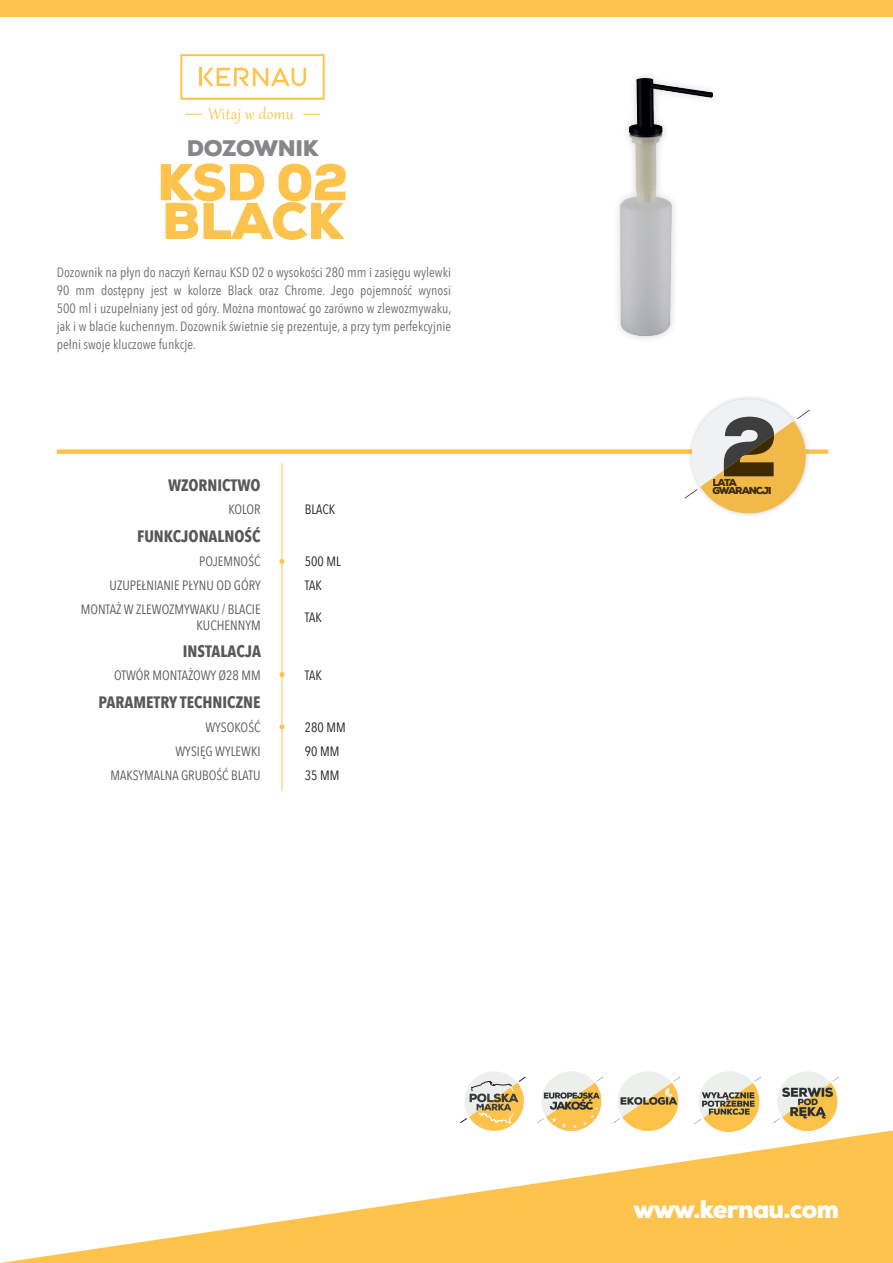
<style>
.page{position:relative;width:893px;height:1263px;background:#fff}
.page>*{position:absolute;margin:0;border:0;box-sizing:border-box;transform-origin:0 0}
.t1{font:900 84.3px "Nexa";color:#3e3e3f}
.t2{font:900 51.6px/38.7px "Nexa";letter-spacing:-.005em;color:#fec34d}
.t3{font:900 25.2px "Nexa";letter-spacing:-.03em;color:#fff}
.t4{font:900 22.5px "Nexa";letter-spacing:-.015em;color:#848689}
.t5{font:18.9px "Gabriola";letter-spacing:.02em;color:#fec34d}
.t6{font:700 16.5px "Avenir Next Condensed";color:#57585a}
.t7{font:13.5px/18px "Avenir Next Condensed";color:#6c6d70;text-align:justify}
.t8{font:13.5px/16.2px "Avenir Next Condensed";color:#57585a;text-align:right}
.t9{font:13.5px "Avenir Next Condensed";color:#231f20}
.t10{font:900 10.05px/8.2px "Nexa";letter-spacing:-.1em;color:#3d2a00}
</style>
<div class="page">
<div style="left:0;top:0;width:893px;height:16px;background:#fec34d"></div>
<svg style="left:180px;top:54px;width:145px;height:46px"></svg>
<svg style="left:185px;top:114px;width:17px;height:1px"></svg>
<svg style="left:303px;top:114px;width:17px;height:1px"></svg>
<hr style="left:282px;top:463px;width:1px;height:328px;background:#fec34d">
<svg style="left:279px;top:672px;width:5px;height:5px"></svg>
<svg style="left:279px;top:559px;width:5px;height:5px"></svg>
<div style="left:57px;top:449px;width:771px;height:5px;background:#fec34d"></div>
<div style="left:612px;top:70px;width:108px;height:274px;background:#231f20;opacity:.2"></div>
<img style="left:621px;top:79px;width:92px;height:257px">
<svg style="left:0;top:1130px;width:893px;height:133px"></svg>
<img style="left:537px;top:1071px;width:65px;height:60px">
<svg style="left:460px;top:1071px;width:65px;height:60px"></svg>
<img style="left:614px;top:1071px;width:65px;height:60px">
<img style="left:774px;top:1071px;width:65px;height:60px">
<img style="left:694px;top:1071px;width:66px;height:60px">
<div style="left:680px;top:395px;width:134px;height:123px;background:#231f20;opacity:.2"></div>
<svg style="left:685px;top:399px;width:125px;height:114px"></svg>
<svg style="left:279px;top:724px;width:5px;height:5px"></svg>
<h3 class="t5" style="left:208px;top:106px;width:87px">Witaj w domu</h3>
<h3 class="t4" style="left:187px;top:134px;width:133px">DOZOWNIK</h3>
<h2 class="t2" style="left:157px;top:163px;width:193px">KSD 02<br>BLACK</h2>
<p class="t7" style="left:57px;top:263px;width:396px">Dozownik na płyn do naczyń Kernau KSD 02 o wysokości 280 mm i zasięgu wylewki 90 mm dostępny jest w kolorze Black oraz Chrome. Jego pojemność wynosi 500 ml i uzupełniany jest od góry. Można montować go zarówno w zlewozmywaku, jak i w blacie kuchennym. Dozownik świetnie się prezentuje, a przy tym perfekcyjnie pełni swoje kluczowe funkcje.</p>
<p class="t6" style="left:168px;top:475px;width:94px">WZORNICTWO</p>
<p class="t8" style="left:228px;top:501px;width:34px">KOLOR</p>
<p class="t9" style="left:305px;top:498px;width:32px">BLACK</p>
<p class="t6" style="left:137px;top:526px;width:125px">FUNKCJONALNOŚĆ</p>
<p class="t8" style="left:199px;top:553px;width:63px">POJEMNOŚĆ</p>
<p class="t9" style="left:305px;top:550px;width:37px">500 ML</p>
<p class="t8" style="left:110px;top:576px;width:153px">UZUPEŁNIANIE PŁYNU OD GÓRY</p>
<p class="t9" style="left:305px;top:574px;width:19px">TAK</p>
<p class="t8" style="left:81px;top:600px;width:181px">MONTAŻ W ZLEWOZMYWAKU / BLACIE<br>KUCHENNYM</p>
<p class="t9" style="left:305px;top:605px;width:19px">TAK</p>
<p class="t6" style="left:183px;top:641px;width:80px">INSTALACJA</p>
<p class="t8" style="left:114px;top:667px;width:148px">OTWÓR MONTAŻOWY Ø28 MM</p>
<p class="t9" style="left:305px;top:664px;width:19px">TAK</p>
<p class="t6" style="left:99px;top:692px;width:164px">PARAMETRY TECHNICZNE</p>
<p class="t8" style="left:205px;top:719px;width:57px">WYSOKOŚĆ</p>
<p class="t9" style="left:305px;top:716px;width:42px">280 MM</p>
<p class="t8" style="left:175px;top:742px;width:87px">WYSIĘG WYLEWKI</p>
<p class="t9" style="left:305px;top:740px;width:36px">90 MM</p>
<p class="t8" style="left:110px;top:766px;width:152px">MAKSYMALNA GRUBOŚĆ BLATU</p>
<p class="t9" style="left:305px;top:763px;width:36px">35 MM</p>
<h1 class="t1" style="left:720px;top:393px;width:60px">2</h1>
<p class="t10" style="left:712px;top:479px;width:61px">LATA<br>GWARANCJI</p>
<h3 class="t3" style="left:633px;top:1193px;width:207px">www.kernau.com</h3>
</div>
